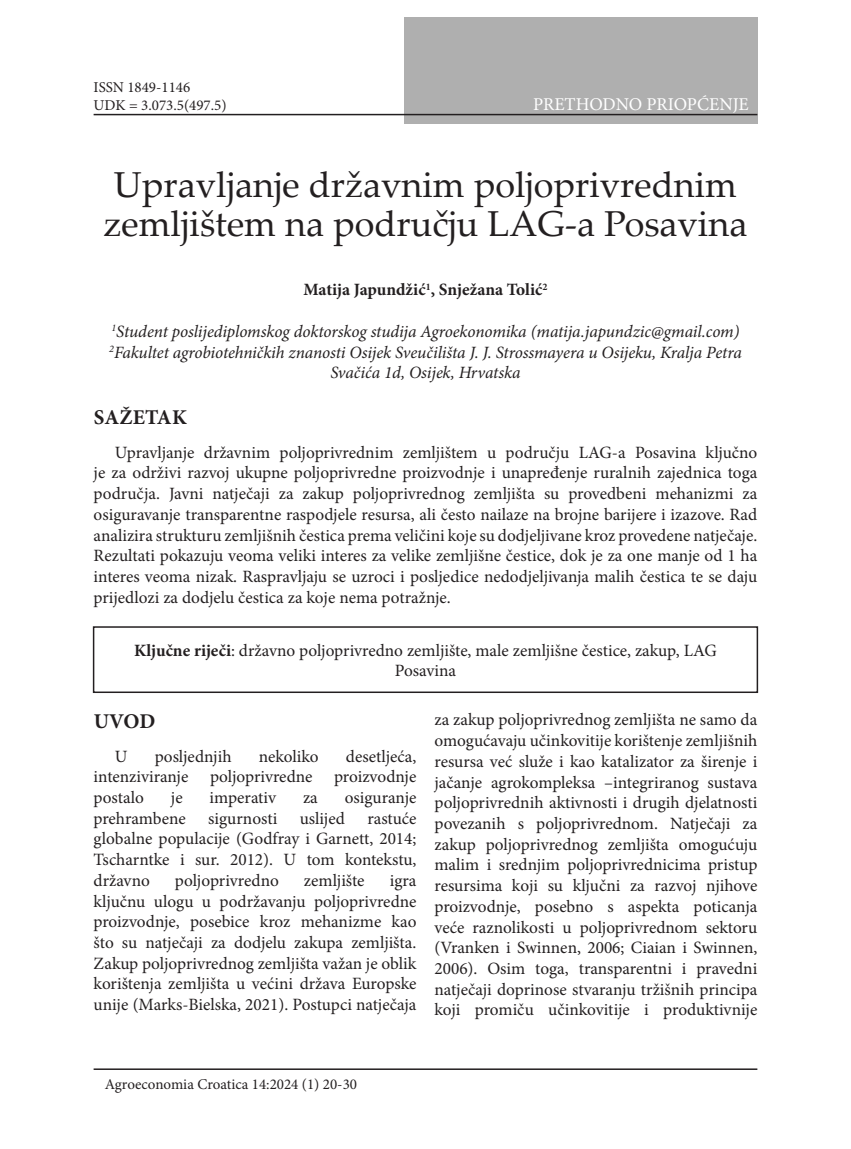
<style>
.page{position:relative;width:851px;height:1149px;background:#fff}
.page>*{position:absolute;margin:0;border:0;box-sizing:border-box;transform-origin:0 0}
.t1{font:36px/39px "Palatino Linotype";color:#231f20}
.t2{font:700 21px "Minion Pro";letter-spacing:.01em;color:#231f20}
.t3{font:18px "Minion Pro";letter-spacing:-.005em;color:#fff}
.paragraph{font:17.25px/20.7px "Minion Pro";color:#231f20;text-align:justify}
.abstract{font:17.25px/20.7px "Minion Pro";color:#231f20;text-align:justify}
.Adresa{font:italic 17.25px/20.7px "Minion Pro";letter-spacing:-.01em;color:#231f20;text-align:center}
.kljucne-rijeci{font:17.25px/20.7px "Minion Pro";color:#231f20;text-align:center}
.autori{font:700 17.25px "Minion Pro";color:#231f20}
.t4{font:15px "Minion Pro";color:#231f20}
.s1{font-weight:700}
</style>
<div class="page">
<div style="left:404px;top:17px;width:353px;height:106px;background:#afafaf"></div>
<hr style="left:94px;top:114px;width:663px;height:1px;background:#231f20">
<hr style="left:94px;top:1068px;width:663px;height:1px;background:#231f20">
<div style="left:93px;top:626px;width:665px;height:66px;border:2px solid #231f20"></div>
<p class="t4" style="left:94px;top:77px;width:98px">ISSN 1849-1146</p>
<p class="t4" style="left:94px;top:95px;width:134px">UDK = 3.073.5(497.5)</p>
<p class="t3" style="left:533px;top:92px;width:217px">PRETHODNO PRIOPĆENJE</p>
<p class="t1" style="left:103px;top:163px;width:645px">Upravljanje državnim poljoprivrednim zemljištem na području LAG-a Posavina</p>
<p class="autori" style="left:303px;top:277px;width:246px">Matija Japundžić<sup>1</sup>, Snježana Tolić<sup>2</sup></p>
<p class="Adresa" style="left:111px;top:321px;width:629px"><sup>1</sup>Student poslijediplomskog doktorskog studija Agroekonomika (matija.japundzic@gmail.com)</p>
<p class="Adresa" style="left:109px;top:341px;width:634px"><sup>2</sup>Fakultet agrobiotehničkih znanosti Osijek Sveučilišta J. J. Strossmayera u Osijeku, Kralja Petra<br>Svačića 1d, Osijek, Hrvatska</p>
<p class="t2" style="left:94px;top:402px;width:95px">SAŽETAK</p>
<p class="abstract" style="left:94px;top:442px;width:665px;text-indent:21px">Upravljanje državnim poljoprivrednim zemljištem u području LAG-a Posavina ključno je za održivi razvoj ukupne poljoprivredne proizvodnje i unapređenje ruralnih zajednica toga područja. Javni natječaji za zakup poljoprivrednog zemljišta su provedbeni mehanizmi za osiguravanje transparentne raspodjele resursa, ali često nailaze na brojne barijere i izazove. Rad analizira strukturu zemljišnih čestica prema veličini koje su dodjeljivane kroz provedene natječaje.<br>Rezultati pokazuju veoma veliki interes za velike zemljišne čestice, dok je za one manje od 1 ha interes veoma nizak. Raspravljaju se uzroci i posljedice nedodjeljivanja malih čestica te se daju prijedlozi za dodjelu čestica za koje nema potražnje.</p>
<p class="kljucne-rijeci" style="left:134px;top:639px;width:584px"><span class="s1">Ključne riječi</span>: državno poljoprivredno zemljište, male zemljišne čestice, zakup, LAG<br>Posavina</p>
<p class="t2" style="left:94px;top:706px;width:63px">UVOD</p>
<p class="paragraph" style="left:115px;top:745px;width:14px">U</p>
<p class="paragraph" style="left:155px;top:745px;width:78px">posljednjih</p>
<p class="paragraph" style="left:259px;top:745px;width:61px">nekoliko</p>
<p class="paragraph" style="left:434px;top:709px;width:324px">za zakup poljoprivrednog zemljišta ne samo da omogućavaju učinkovitije korištenje zemljišnih resursa već služe i kao katalizator za širenje i jačanje agrokompleksa –integriranog sustava poljoprivrednih aktivnosti i drugih djelatnosti povezanih s poljoprivrednom. Natječaji za zakup poljoprivrednog zemljišta omogućuju malim i srednjim poljoprivrednicima pristup resursima koji su ključni za razvoj njihove proizvodnje, posebno s aspekta poticanja veće raznolikosti u poljoprivrednom sektoru (Vranken i Swinnen, 2006; Ciaian i Swinnen, 2006). Osim toga, transparentni i pravedni natječaji doprinose stvaranju tržišnih principa koji promiču učinkovitije i produktivnije</p>
<p class="paragraph" style="left:94px;top:745px;width:324px;text-indent:252px">desetljeća, intenziviranje poljoprivredne proizvodnje postalo</p>
<p class="paragraph" style="left:171px;top:787px;width:13px">je</p>
<p class="paragraph" style="left:210px;top:787px;width:68px">imperativ</p>
<p class="paragraph" style="left:303px;top:787px;width:16px">za</p>
<p class="paragraph" style="left:344px;top:787px;width:73px">osiguranje</p>
<p class="paragraph" style="left:94px;top:807px;width:94px">prehrambene</p>
<p class="paragraph" style="left:208px;top:807px;width:71px">sigurnosti</p>
<p class="paragraph" style="left:300px;top:807px;width:47px">uslijed</p>
<p class="paragraph" style="left:94px;top:807px;width:324px;text-indent:274px">rastuće globalne populacije (Godfray i Garnett, 2014; Tscharntke i sur. 2012). U tom kontekstu, državno</p>
<p class="paragraph" style="left:175px;top:869px;width:105px">poljoprivredno</p>
<p class="paragraph" style="left:304px;top:869px;width:62px">zemljište</p>
<p class="paragraph" style="left:94px;top:869px;width:324px;text-indent:296px">igra ključnu ulogu u podržavanju poljoprivredne proizvodnje, posebice kroz mehanizme kao što su natječaji za dodjelu zakupa zemljišta.<br>Zakup poljoprivrednog zemljišta važan je oblik korištenja zemljišta u većini država Europske unije (Marks-Bielska, 2021). Postupci natječaja</p>
<p class="t4" style="left:105px;top:1073px;width:254px">Agroeconomia Croatica 14:2024 (1) 20-30</p>
</div>
